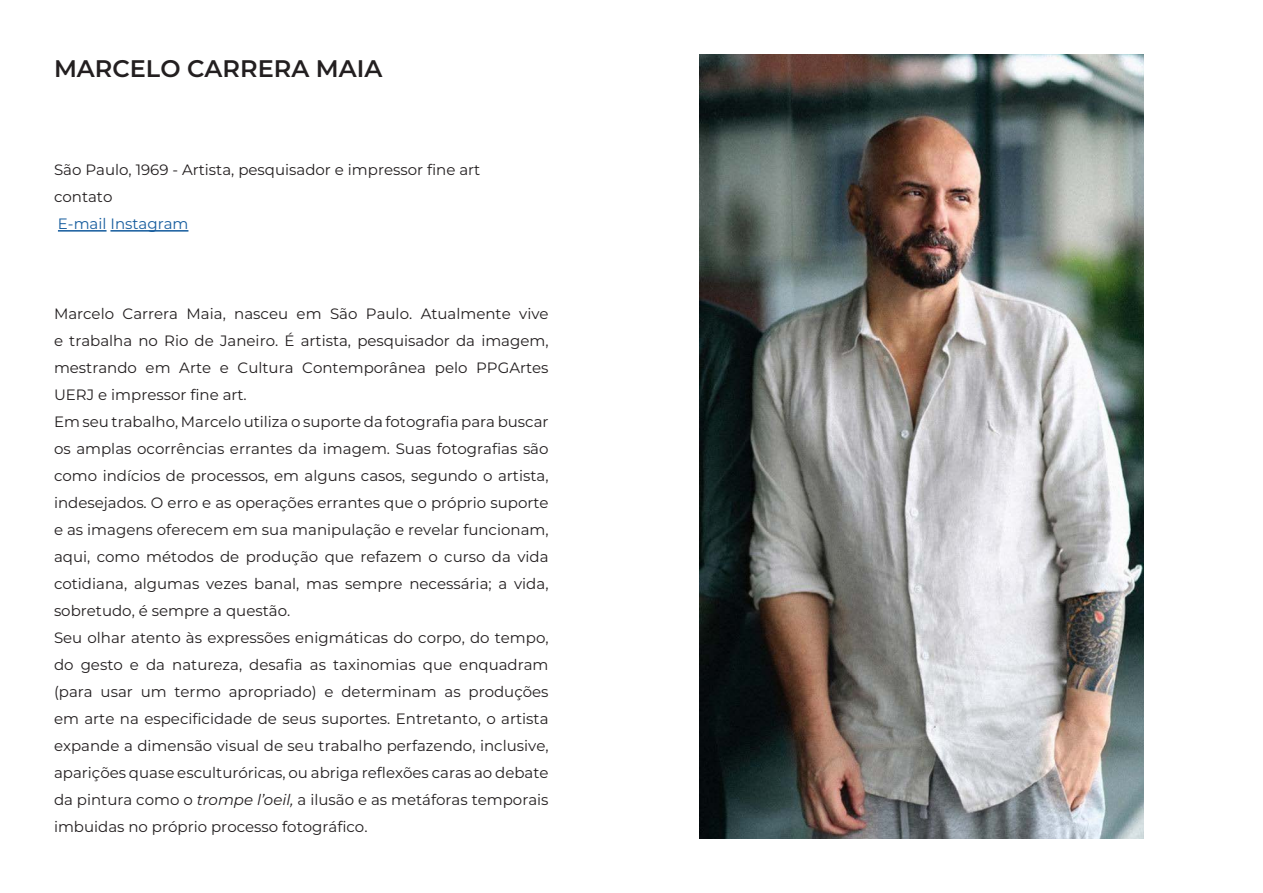
<style>
.page{position:relative;width:1263px;height:893px;background:#fff}
.page>*{position:absolute;margin:0;border:0;box-sizing:border-box;transform-origin:0 0}
.t1{font:100 24px "Montserrat";color:#231f20}
.t2{font:100 15px/27px "Montserrat";color:#231f20;text-align:justify}
.t3{font:100 15px "Montserrat";color:#175d9e}
.s1{font-style:italic}
</style>
<div class="page">
<hr style="left:58px;top:230px;width:49px;height:2px;background:#175d9e">
<hr style="left:110px;top:230px;width:78px;height:2px;background:#175d9e">
<img style="left:699px;top:54px;width:444px;height:785px">
<p class="t1" style="left:54px;top:53px;width:330px">MARCELO CARRERA MAIA</p>
<p class="t2" style="left:54px;top:156px;width:428px">São Paulo, 1969 - Artista, pesquisador e impressor fine art</p>
<p class="t2" style="left:54px;top:183px;width:60px">contato</p>
<p class="t3" style="left:58px;top:214px;width:132px">E-mail Instagram</p>
<p class="t2" style="left:54px;top:300px;width:496px">Marcelo Carrera Maia, nasceu em São Paulo. Atualmente vive e trabalha no Rio de Janeiro. É artista, pesquisador da imagem, mestrando em Arte e Cultura Contemporânea pelo PPGArtes UERJ e impressor fine art.</p>
<p class="t2" style="left:54px;top:408px;width:496px">Em seu trabalho, Marcelo utiliza o suporte da fotografia para buscar os amplas ocorrências errantes da imagem. Suas fotografias são como indícios de processos, em alguns casos, segundo o artista, indesejados. O erro e as operações errantes que o próprio suporte e as imagens oferecem em sua manipulação e revelar funcionam, aqui, como métodos de produção que refazem o curso da vida cotidiana, algumas vezes banal, mas sempre necessária; a vida, sobretudo, é sempre a questão.</p>
<p class="t2" style="left:54px;top:624px;width:496px">Seu olhar atento às expressões enigmáticas do corpo, do tempo, do gesto e da natureza, desafia as taxinomias que enquadram (para usar um termo apropriado) e determinam as produções em arte na especificidade de seus suportes. Entretanto, o artista expande a dimensão visual de seu trabalho perfazendo, inclusive, aparições quase esculturóricas, ou abriga reflexões caras ao debate da pintura como o <span class="s1">trompe l’oeil,</span> a ilusão e as metáforas temporais imbuidas no próprio processo fotográfico.</p>
</div>
